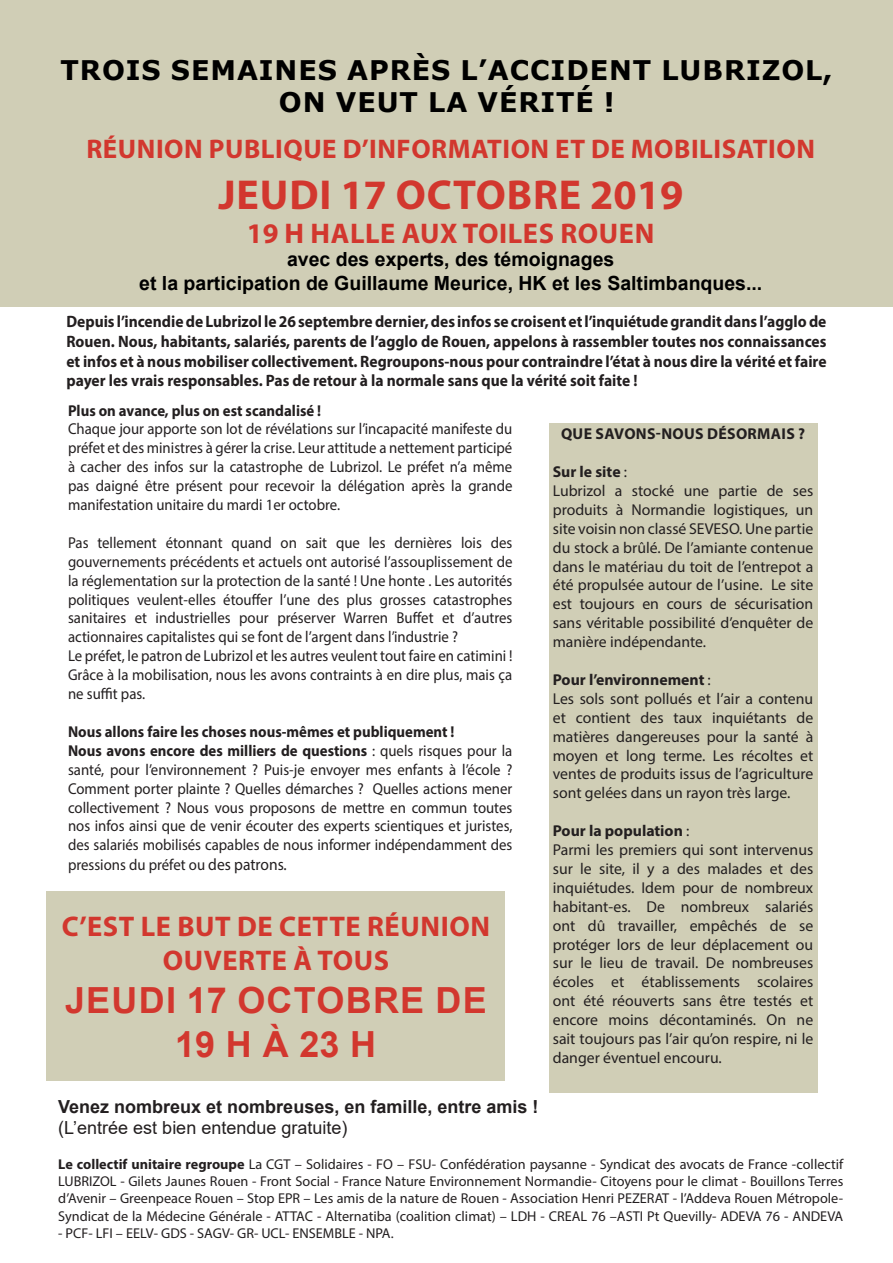
<style>
.page{position:relative;width:893px;height:1263px;background:#fff}
.page>*{position:absolute;margin:0;border:0;box-sizing:border-box;transform-origin:0 0}
.t1{font:700 42px "Myriad Pro";letter-spacing:.02em;color:#d2372e}
.t2{font:700 36px/43.2px "Arial";letter-spacing:.035em;color:#d2372e;text-align:center}
.t3{font:700 28.5px/34.2px "Myriad Pro";letter-spacing:.02em;color:#d2372e;text-align:center}
.t4{font:700 27px "Verdana";letter-spacing:.035em;color:#000}
.t5{font:700 27px "Myriad Pro";letter-spacing:.02em;color:#d2372e}
.t6{font:700 19.5px "Arial";color:#000}
.t7{font:700 18px "Arial";color:#231f20}
.t8{font:18px "Arial";color:#231f20}
.t9{font:700 16.5px/19.8px "Myriad Pro";color:#231f20;text-align:justify;scale:.94 1}
.t10{font:15.75px/18.9px "Myriad Pro";color:#231f20;text-align:justify;scale:.94 1}
.t11{font:15.75px/18.9px "Myriad Pro";color:#231f20;text-align:justify}
.t12{font:700 15.75px "Myriad Pro";color:#231f20;scale:.94 1}
.t13{font:700 15.75px "Myriad Pro";color:#231f20}
.t14{font:700 15.75px "Myriad Pro";letter-spacing:.02em;color:#231f20}
.t15{font:14.25px/17.1px "Myriad Pro";color:#231f20;text-align:justify}
.s1{font-weight:700}
.s2{font-size:16.5px}
.s3{font-weight:400}
</style>
<div class="page">
<div style="left:0;top:0;width:893px;height:306px;background:#d0ceb6"></div>
<div style="left:549px;top:423px;width:268px;height:670px;background:#d0ceb6"></div>
<div style="left:47px;top:891px;width:458px;height:189px;background:#d0ceb6"></div>
<p class="t4" style="left:61px;top:51px;width:774px">TROIS SEMAINES APRÈS L’ACCIDENT LUBRIZOL,</p>
<p class="t4" style="left:279px;top:83px;width:337px">ON VEUT LA VÉRITÉ !</p>
<p class="t5" style="left:86px;top:132px;width:730px">RÉUNION PUBLIQUE D’INFORMATION ET DE MOBILISATION</p>
<p class="t1" style="left:219px;top:167px;width:466px">JEUDI 17 OCTOBRE 2019</p>
<p class="t3" style="left:247px;top:215px;width:409px">19 H HALLE AUX TOILES ROUEN</p>
<p class="t6" style="left:287px;top:246px;width:329px">avec des experts, des témoignages</p>
<p class="t6" style="left:139px;top:269px;width:625px">et la participation de Guillaume Meurice, HK et les Saltimbanques...</p>
<p class="t9" style="left:66px;top:311px;width:810px">Depuis l’incendie de Lubrizol le 26 septembre dernier, des infos se croisent et l’inquiétude grandit dans l’agglo de Rouen. Nous, habitants, salariés, parents de l’agglo de Rouen, appelons à rassembler toutes nos connaissances et infos et à nous mobiliser collectivement. Regroupons-nous pour contraindre l’état à nous dire la vérité et faire payer les vrais responsables. Pas de retour à la normale sans que la vérité soit faite !</p>
<p class="t12" style="left:68px;top:400px;width:271px">Plus on avance, plus on est scandalisé !</p>
<p class="t10" style="left:68px;top:419px;width:474px">Chaque jour apporte son lot de révélations sur l’incapacité manifeste du préfet et des ministres à gérer la crise. Leur attitude a nettement participé à cacher des infos sur la catastrophe de Lubrizol. Le préfet n’a même pas daigné être présent pour recevoir la délégation après la grande manifestation unitaire du mardi 1er octobre.</p>
<p class="t10" style="left:68px;top:533px;width:474px">Pas tellement étonnant quand on sait que les dernières lois des gouvernements précédents et actuels ont autorisé l’assouplissement de la réglementation sur la protection de la santé ! Une honte . Les autorités politiques veulent-elles étouffer l’une des plus grosses catastrophes sanitaires et industrielles pour préserver Warren Buffet et d’autres actionnaires capitalistes qui se font de l’argent dans l’industrie ?</p>
<p class="t10" style="left:68px;top:646px;width:474px">Le préfet, le patron de Lubrizol et les autres veulent tout faire en catimini !<br>Grâce à la mobilisation, nous les avons contraints à en dire plus, mais ça ne suffit pas.</p>
<p class="t12" style="left:68px;top:721px;width:413px">Nous allons faire les choses nous-mêmes et publiquement !</p>
<p class="t10" style="left:68px;top:741px;width:474px"><span class="s1">Nous avons encore des milliers de questions</span> : quels risques pour la santé, pour l’environnement ? Puis-je envoyer mes enfants à l’école ?<br>Comment porter plainte ? Quelles démarches ? Quelles actions mener collectivement ? Nous vous proposons de mettre en commun toutes nos infos ainsi que de venir écouter des experts scientiques et juristes, des salariés mobilisés capables de nous informer indépendamment des pressions du préfet ou <span class="s2">des patrons.</span></p>
<p class="t3" style="left:62px;top:908px;width:430px">C’EST LE BUT DE CETTE RÉUNION<br>OUVERTE À TOUS</p>
<p class="t2" style="left:65px;top:979px;width:423px">JEUDI 17 OCTOBRE DE<br>19 H À 23 H</p>
<p class="t14" style="left:561px;top:424px;width:246px">QUE SAVONS-NOUS DÉSORMAIS ?</p>
<p class="t13" style="left:553px;top:461px;width:76px">Sur le site <span class="s3">:</span></p>
<p class="t11" style="left:553px;top:481px;width:262px">Lubrizol a stocké une partie de ses produits à Normandie logistiques, un site voisin non classé SEVESO. Une partie du stock a brûlé. De l’amiante contenue dans le matériau du toit de l’entrepot a été propulsée autour de l’usine. Le site est toujours en cours de sécurisation sans véritable possibilité d’enquêter de manière indépendante.</p>
<p class="t13" style="left:553px;top:669px;width:160px">Pour l’environnement <span class="s3">:</span></p>
<p class="t11" style="left:553px;top:689px;width:262px">Les sols sont pollués et l’air a contenu et contient des taux inquiétants de matières dangereuses pour la santé à moyen et long terme. Les récoltes et ventes de produits issus de l’agriculture sont gelées dans un rayon très large.</p>
<p class="t13" style="left:553px;top:820px;width:138px">Pour la population <span class="s3">:</span></p>
<p class="t11" style="left:553px;top:840px;width:262px">Parmi les premiers qui sont intervenus sur le site, il y a des malades et des inquiétudes. Idem pour de nombreux habitant-es. De nombreux salariés ont dû travailler, empêchés de se protéger lors de leur déplacement ou sur le lieu de travail. De nombreuses écoles et établissements scolaires ont été réouverts sans être testés et encore moins décontaminés. On ne sait toujours pas l’air qu’on respire, ni le danger éventuel encouru.</p>
<p class="t7" style="left:58px;top:1093px;width:482px">Venez nombreux et nombreuses, en famille, entre amis !</p>
<p class="t8" style="left:58px;top:1115px;width:291px">(L’entrée est bien entendue gratuite)</p>
<p class="t15" style="left:58px;top:1156px;width:787px"><span class="s1">Le collectif unitaire regroupe</span> La CGT – Solidaires - FO – FSU- Confédération paysanne - Syndicat des avocats de France -collectif LUBRIZOL - Gilets Jaunes Rouen - Front Social - France Nature Environnement Normandie- Citoyens pour le climat - Bouillons Terres d’Avenir – Greenpeace Rouen – Stop EPR – Les amis de la nature de Rouen - Association Henri PEZERAT - l’Addeva Rouen Métropole-Syndicat de la Médecine Générale - ATTAC - Alternatiba (coalition climat) – LDH - CREAL 76 –ASTI Pt Quevilly- ADEVA 76 - ANDEVA</p>
<p class="t15" style="left:58px;top:1224px;width:337px">- PCF- LFI – EELV- GDS - SAGV- GR- UCL- ENSEMBLE - NPA.</p>
</div>
